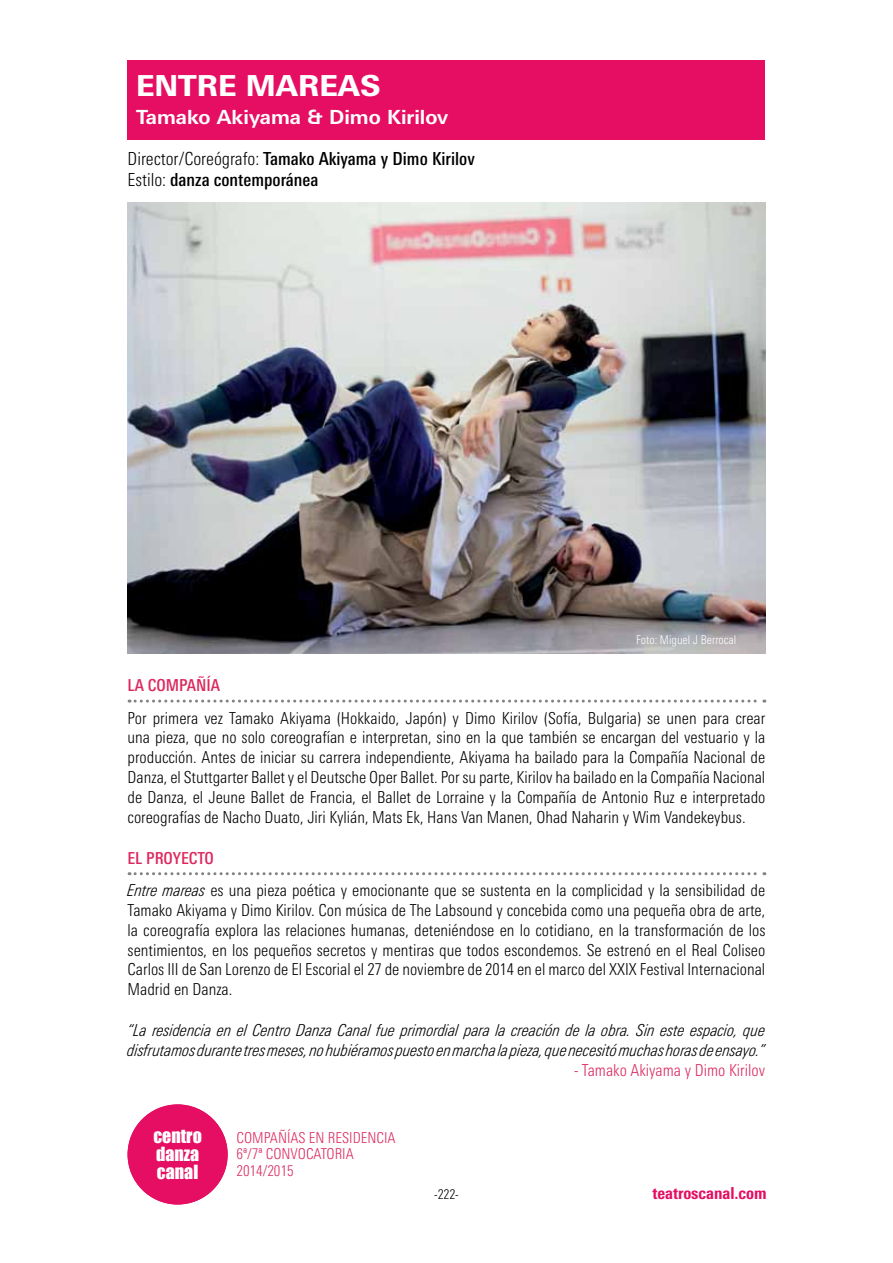
<style>
.page{position:relative;width:893px;height:1263px;background:#fff}
.page>*{position:absolute;margin:0;border:0;box-sizing:border-box;transform-origin:0 0}
.t1{font:800 28.95px "Linotype Univers Basic";color:#fff}
.t2{font:700 19.5px "Linotype Univers Basic";color:#fff}
.t3{font:500 condensed 18px/21.6px "Linotype Univers";color:#000}
.t4{font:18px/18.1px "Impact";color:#fff}
.t5{font:300 condensed 16.5px/19.8px "Linotype Univers";color:#000;text-align:justify}
.t6{font:italic 300 condensed 16.5px/19.8px "Linotype Univers";color:#000}
.t7{font:300 condensed 16.5px "Linotype Univers";color:#dc285f}
.t8{font:800 condensed 16.5px "Linotype Univers";color:#e50e62}
.t9{font:500 condensed 16.5px "Linotype Univers";color:#dc285f}
.t10{font:300 condensed 15px/16.5px "Linotype Univers";color:#dc285f}
.t11{font:300 condensed 13.5px "Linotype Univers";color:#000}
.t12{font:300 condensed 12px "Linotype Univers";color:#fff}
.s1{font-weight:300}
.s2{font-weight:500;color:#dc285f}
.s3{font-style:italic}
</style>
<div class="page">
<div style="left:128px;top:1104px;width:100px;height:100px;background:#e50e62;border-radius:50%"></div>
<div style="left:128px;top:61px;width:637px;height:79px;background:#e50e62"></div>
<svg style="left:129px;top:700px;width:636px;height:3px"></svg>
<svg style="left:129px;top:872px;width:636px;height:3px"></svg>
<img style="left:128px;top:202px;width:637px;height:452px">
<h1 class="t1" style="left:136px;top:68px;width:246px">ENTRE MAREAS</h1>
<p class="t2" style="left:136px;top:105px;width:314px">Tamako Akiyama &amp; Dimo Kirilov</p>
<p class="t3" style="left:128px;top:148px;width:349px"><span class="s1">Director/Coreógrafo:</span> Tamako Akiyama y Dimo Kirilov<br><span class="s1">Estilo:</span> danza contemporánea</p>
<p class="t12" style="left:636px;top:633px;width:102px">Foto: Miguel J Berrocal</p>
<p class="t9" style="left:128px;top:675px;width:92px">La compañía</p>
<p class="t5" style="left:128px;top:708px;width:639px">Por primera vez Tamako Akiyama (Hokkaido, Japón) y Dimo Kirilov (Sofía, Bulgaria) se unen para crear una pieza, que no solo coreografían e interpretan, sino en la que también se encargan del vestuario y la producción. Antes de iniciar su carrera independiente, Akiyama ha bailado para la Compañía Nacional de Danza, el Stuttgarter Ballet y el Deutsche Oper Ballet. Por su parte, Kirilov ha bailado en la Compañía Nacional de Danza, el Jeune Ballet de Francia, el Ballet de Lorraine y la Compañía de Antonio Ruz e interpretado coreografías de Nacho Duato, Jiri Kylián, Mats Ek, Hans Van Manen, Ohad Naharin y Wim Vandekeybus.</p>
<p class="t5" style="left:128px;top:841px;width:639px;line-height:32.5px"><span class="s2">El proyecto<br></span><span class="s3">Entre mareas</span> es una pieza poética y emocionante que se sustenta en la complicidad y la sensibilidad de</p>
<p class="t5" style="left:128px;top:900px;width:639px">Tamako Akiyama y Dimo Kirilov. Con música de The Labsound y concebida como una pequeña obra de arte, la coreografía explora las relaciones humanas, deteniéndose en lo cotidiano, en la transformación de los sentimientos, en los pequeños secretos y mentiras que todos escondemos. Se estrenó en el Real Coliseo Carlos III de San Lorenzo de El Escorial el 27 de noviembre de 2014 en el marco del XXIX Festival Internacional Madrid en Danza.</p>
<p class="t6" style="left:128px;top:1020px;width:639px">“La residencia en el Centro Danza Canal fue primordial para la creación de la obra. Sin este espacio, que disfrutamos durante tres meses, no hubiéramos puesto en marcha la pieza, que necesitó muchas horas de ensayo.”</p>
<p class="t7" style="left:574px;top:1061px;width:193px">- Tamako Akiyama y Dimo Kirilov</p>
<p class="t4" style="left:153px;top:1126px;width:50px">centro danza canal</p>
<p class="t10" style="left:236px;top:1129px;width:10px">compa</p>
<p class="t10" style="left:278px;top:1129px;width:58px">ñías en residencia</p>
<p class="t10" style="left:236px;top:1146px;width:59px">6ª/7ª convocatoria<br>2014/2015</p>
<p class="t11" style="left:434px;top:1186px;width:26px">-222-</p>
<p class="t8" style="left:652px;top:1183px;width:116px">teatroscanal.com</p>
</div>
